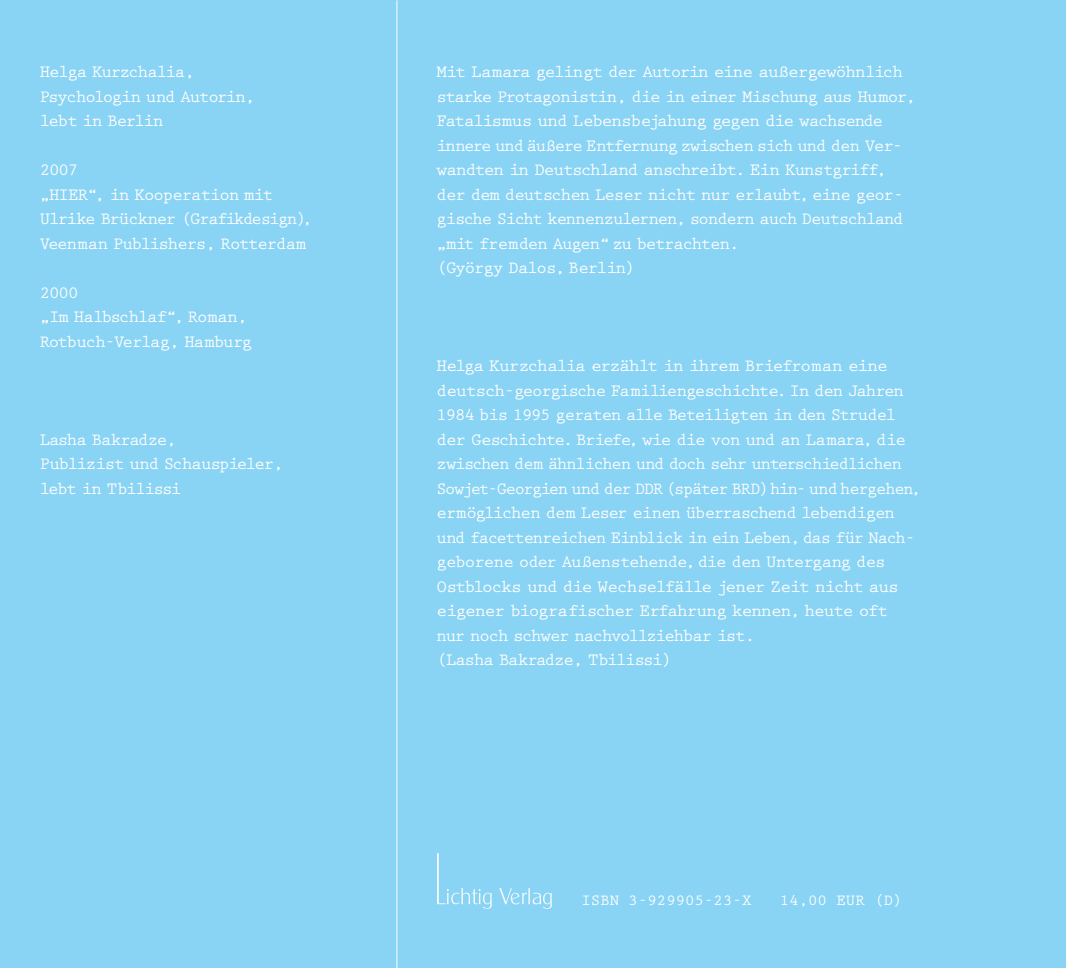
<style>
.page{position:relative;width:1066px;height:968px;background:#89d3f4}
.page>*{position:absolute;margin:0;border:0;box-sizing:border-box;transform-origin:0 0}
.t1{font:700 17.5px/24.5px "Prestige Elite";letter-spacing:-.065em;color:#fff}
.t2{font:700 17.32px "Prestige Elite";letter-spacing:-.065em;color:#fff}
.t3{font:700 15.75px "Prestige Elite";color:#fff}
</style>
<div class="page">
<img style="left:432px;top:850px;width:126px;height:61px">
<hr style="left:396px;top:0;width:1px;height:968px;background:#fff">
<p class="t1" style="left:40px;top:61px;width:217px">Helga Kurzchalia,<br>Psychologin und Autorin, lebt in Berlin</p>
<p class="t1" style="left:40px;top:159px;width:274px">2007<br>„HIER“, in Kooperation mit<br>Ulrike Brückner (Grafikdesign),<br>Veenman Publishers, Rotterdam</p>
<p class="t1" style="left:40px;top:281px;width:214px">2000<br>„Im Halbschlaf“, Roman,<br>Rotbuch-Verlag, Hamburg</p>
<p class="t1" style="left:40px;top:428px;width:245px">Lasha Bakradze,<br>Publizist und Schauspieler, lebt in Tbilissi</p>
<p class="t1" style="left:437px;top:61px;width:481px">Mit Lamara gelingt der Autorin eine außergewöhnlich starke Protagonistin, die in einer Mischung aus Humor, Fatalismus und Lebensbejahung gegen die wachsende innere und äußere Entfernung zwischen sich und den Ver&shy;wandten in Deutschland anschreibt. Ein Kunstgriff, der dem deutschen Leser nicht nur erlaubt, eine geor&shy;gische Sicht kennenzulernen, sondern auch Deutschland „mit fremden Augen“ zu betrachten.<br>(György Dalos, Berlin)</p>
<p class="t1" style="left:437px;top:355px;width:471px">Helga Kurzchalia erzählt in ihrem Briefroman eine deutsch-georgische Familiengeschichte. In den Jahren 1984 bis 1995 geraten alle Beteiligten in den Strudel der Geschichte. Briefe, wie die von und an Lamara, die zwischen dem ähnlichen und doch sehr unterschiedlichen</p>
<p class="t2" style="left:437px;top:482px;width:486px">Sowjet-Georgien und der DDR (später BRD)hin- und hergehen,</p>
<p class="t1" style="left:437px;top:502px;width:480px">ermöglichen dem Leser einen überraschend lebendigen und facettenreichen Einblick in ein Leben, das für Nach&shy;geborene oder Außenstehende, die den Untergang des Ostblocks und die Wechselfälle jener Zeit nicht aus eigener biografischer Erfahrung kennen, heute oft nur noch schwer nachvollziehbar ist.<br>(Lasha Bakradze, Tbilissi)</p>
<p class="t3" style="left:581px;top:894px;width:172px">ISBN 3-929905-23-X</p>
<p class="t3" style="left:780px;top:894px;width:124px">14,00 EUR (D)</p>
</div>
